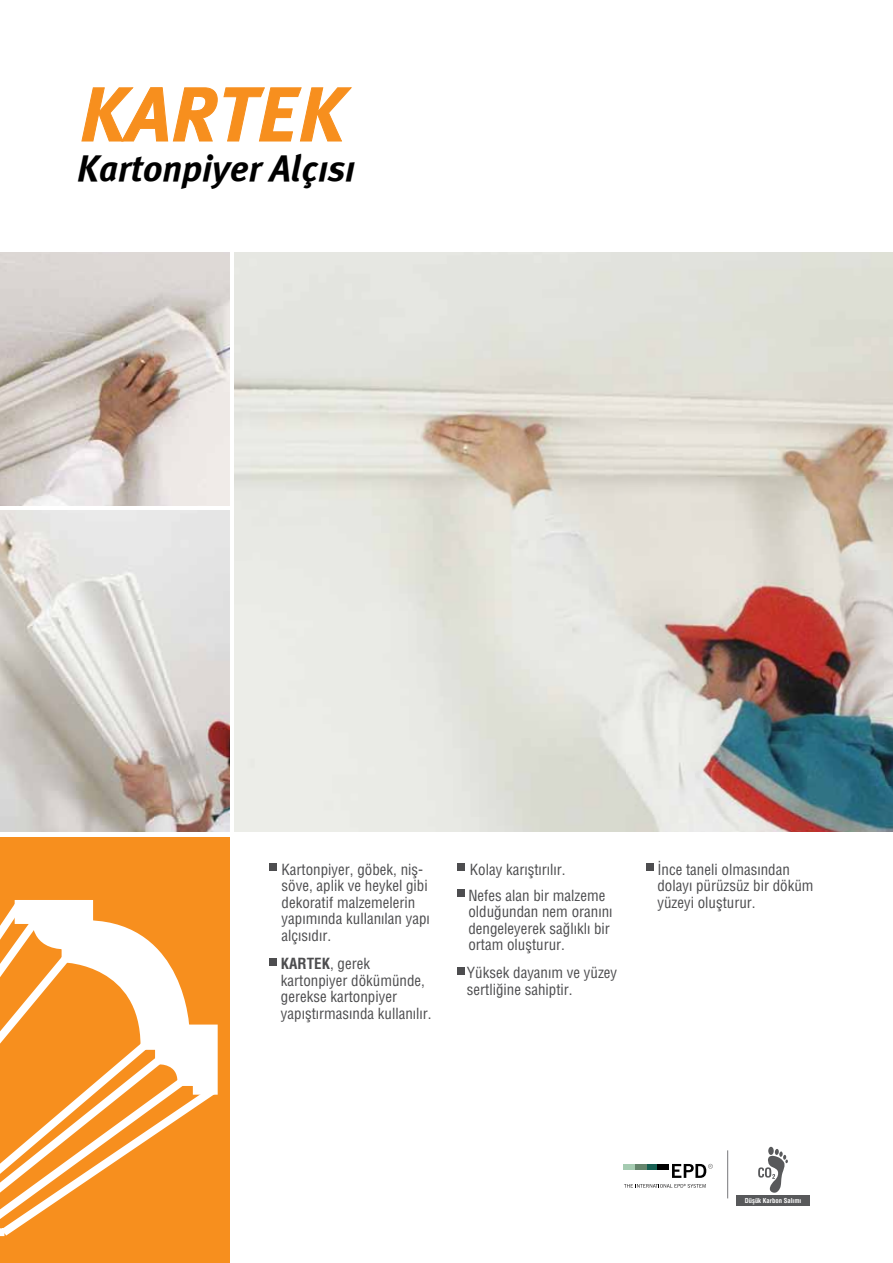
<style>
.page{position:relative;width:893px;height:1263px;background:#fff}
.page>*{position:absolute;margin:0;border:0;box-sizing:border-box;transform-origin:0 0}
.t1{font:76.5px "Meta Plus Bold Italic Ti";color:#f78f1e}
.t2{font:36.45px "Meta Plus Bold Italic Ti";color:#000}
.t3{font:15px/16.5px "Helvetica Condensed";color:#4d4d4f}
.t4{font:700 15px "Helvetica Condensed Turk";color:#4d4d4f}
.t5{font:700 6.6px "Helvetica Condensed Turk";color:#fff}
.s1{font-family:"Helvetica Condensed";font-weight:400}
</style>
<div class="page">
<img style="left:0;top:253px;width:229px;height:252px">
<div style="left:269px;top:863px;width:8px;height:8px;background:#4d4d4f"></div>
<div style="left:269px;top:958px;width:8px;height:7px;background:#4d4d4f"></div>
<div style="left:457px;top:863px;width:7px;height:8px;background:#4d4d4f"></div>
<div style="left:457px;top:889px;width:7px;height:7px;background:#4d4d4f"></div>
<div style="left:457px;top:967px;width:7px;height:7px;background:#4d4d4f"></div>
<div style="left:646px;top:863px;width:7px;height:8px;background:#4d4d4f"></div>
<img style="left:0;top:511px;width:229px;height:321px">
<div style="left:0;top:837px;width:229px;height:426px;background:#f78f1e"></div>
<svg style="left:0;top:900px;width:218px;height:337px"></svg>
<svg style="left:81px;top:87px;width:271px;height:55px"></svg>
<div style="left:736px;top:1195px;width:74px;height:11px;background:#58595b"></div>
<div style="left:768px;top:1147px;width:6px;height:8px;background:#58595b;border-radius:50%"></div>
<svg style="left:758px;top:1149px;width:30px;height:44px"></svg>
<hr style="left:727px;top:1150px;width:1px;height:48px;background:#77787b">
<div style="left:646px;top:1164px;width:12px;height:5px;background:#165f52"></div>
<div style="left:635px;top:1164px;width:11px;height:5px;background:#65856c"></div>
<div style="left:624px;top:1164px;width:11px;height:5px;background:#a5cbb1"></div>
<div style="left:658px;top:1164px;width:11px;height:5px;background:#000"></div>
<svg style="left:672px;top:1164px;width:41px;height:14px"></svg>
<svg style="left:624px;top:1184px;width:82px;height:4px"></svg>
<img style="left:234px;top:253px;width:659px;height:579px">
<h1 class="t1" style="left:79px;top:70px;width:267px">KARTEK</h1>
<h2 class="t2" style="left:77px;top:148px;width:280px">Kartonpiyer Alçısı</h2>
<p class="t3" style="left:282px;top:861px;width:150px">Kartonpiyer, göbek, niş&shy;söve, aplik ve heykel gibi dekoratif malzemelerin yapımında kullanılan yapı alçısıdır.</p>
<p class="t3" style="left:470px;top:861px;width:97px">Kolay karıştırılır.</p>
<p class="t4" style="left:281px;top:954px;width:91px">KARTEK<span class="s1">, gerek</span></p>
<p class="t3" style="left:281px;top:971px;width:152px">kartonpiyer dökümünde, gerekse kartonpiyer yapıştırmasında kullanılır.</p>
<p class="t3" style="left:468px;top:886px;width:146px">Nefes alan bir malzeme olduğundan nem oranını dengeleyerek sağlıklı bir ortam oluşturur.</p>
<p class="t3" style="left:467px;top:964px;width:152px">Yüksek dayanım ve yüzey sertliğine sahiptir.</p>
<p class="t3" style="left:657px;top:861px;width:158px">İnce taneli olmasından dolayı pürüzsüz bir döküm yüzeyi oluşturur.</p>
<p class="t5" style="left:745px;top:1196px;width:58px">Düşük Karbon Salımı</p>
</div>
